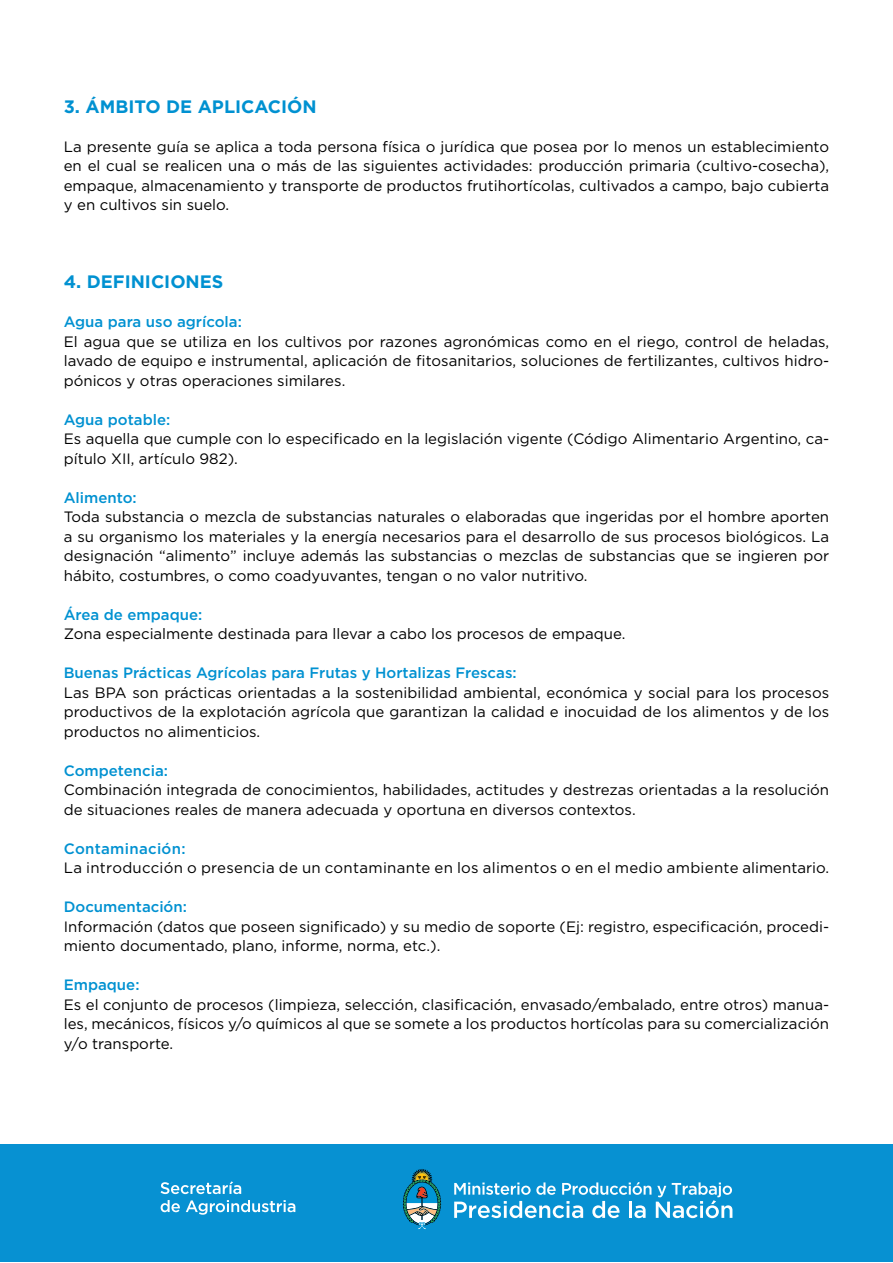
<style>
.page{position:relative;width:893px;height:1263px;background:#fff}
.page>*{position:absolute;margin:0;border:0;box-sizing:border-box;transform-origin:0 0}
.t1{font:700 18px "Gotham";color:#0091d1}
.t2{font:15px/19.5px "Gotham";color:#000;text-align:justify}
.t3{font:500 15px "Gotham";color:#0091d1}
.t4{font:15px "Gotham";letter-spacing:.02em;color:#000}
.t5{font:500 15px "Gotham";letter-spacing:.02em;color:#0091d1}
</style>
<div class="page">
<div style="left:0;top:1144px;width:893px;height:118px;background:#0791d2"></div>
<svg style="left:454px;top:1182px;width:278px;height:36px"></svg>
<svg style="left:403px;top:1169px;width:38px;height:60px"></svg>
<svg style="left:161px;top:1181px;width:80px;height:13px"></svg>
<svg style="left:161px;top:1200px;width:19px;height:12px"></svg>
<svg style="left:186px;top:1200px;width:109px;height:15px"></svg>
<p class="t1" style="left:64px;top:94px;width:254px">3. ÁMBITO DE APLICACIÓN</p>
<p class="t2" style="left:64px;top:136px;width:767px">La presente guía se aplica a toda persona física o jurídica que posea por lo menos un establecimiento en el cual se realicen una o más de las siguientes actividades: producción primaria (cultivo-cosecha), empaque, almacenamiento y transporte de productos frutihortícolas, cultivados a campo, bajo cubierta y en cultivos sin suelo.</p>
<p class="t1" style="left:64px;top:270px;width:161px">4. DEFINICIONES</p>
<p class="t3" style="left:64px;top:312px;width:180px">Agua para uso agrícola:</p>
<p class="t2" style="left:64px;top:331px;width:767px">El agua que se utiliza en los cultivos por razones agronómicas como en el riego, control de heladas, lavado de equipo e instrumental, aplicación de fitosanitarios, soluciones de fertilizantes, cultivos hidro&shy;pónicos y otras operaciones similares.</p>
<p class="t3" style="left:64px;top:409px;width:108px">Agua potable:</p>
<p class="t2" style="left:64px;top:429px;width:767px">Es aquella que cumple con lo especificado en la legislación vigente (Código Alimentario Argentino, ca&shy;pítulo XII, artículo 982).</p>
<p class="t3" style="left:64px;top:487px;width:75px">Alimento:</p>
<p class="t2" style="left:64px;top:507px;width:767px">Toda substancia o mezcla de substancias naturales o elaboradas que ingeridas por el hombre aporten a su organismo los materiales y la energía necesarios para el desarrollo de sus procesos biológicos. La designación “alimento” incluye además las substancias o mezclas de substancias que se ingieren por hábito, costumbres, o como coadyuvantes, tengan o no valor nutritivo.</p>
<p class="t3" style="left:64px;top:604px;width:140px">Área de empaque:</p>
<p class="t2" style="left:64px;top:624px;width:563px">Zona especialmente destinada para llevar a cabo los procesos de empaque.</p>
<p class="t3" style="left:64px;top:663px;width:454px">Buenas Prácticas Agrícolas para Frutas y Hortalizas Frescas:</p>
<p class="t2" style="left:64px;top:682px;width:767px">Las BPA son prácticas orientadas a la sostenibilidad ambiental, económica y social para los procesos productivos de la explotación agrícola que garantizan la calidad e inocuidad de los alimentos y de los productos no alimenticios.</p>
<p class="t3" style="left:64px;top:760px;width:106px">Competencia:</p>
<p class="t2" style="left:64px;top:780px;width:767px">Combinación integrada de conocimientos, habilidades, actitudes y destrezas orientadas a la resolución de situaciones reales de manera adecuada y oportuna en diversos contextos.</p>
<p class="t5" style="left:64px;top:838px;width:123px">Contaminación:</p>
<p class="t4" style="left:64px;top:858px;width:767px">La introducción o presencia de un contaminante en los alimentos o en el medio ambiente alimentario.</p>
<p class="t3" style="left:64px;top:897px;width:125px">Documentación:</p>
<p class="t2" style="left:64px;top:916px;width:767px">Información (datos que poseen significado) y su medio de soporte (Ej: registro, especificación, procedi&shy;miento documentado, plano, informe, norma, etc.).</p>
<p class="t3" style="left:64px;top:975px;width:77px">Empaque:</p>
<p class="t2" style="left:64px;top:994px;width:767px">Es el conjunto de procesos (limpieza, selección, clasificación, envasado/embalado, entre otros) manua&shy;les, mecánicos, físicos y/o químicos al que se somete a los productos hortícolas para su comercialización y/o transporte.</p>
</div>
